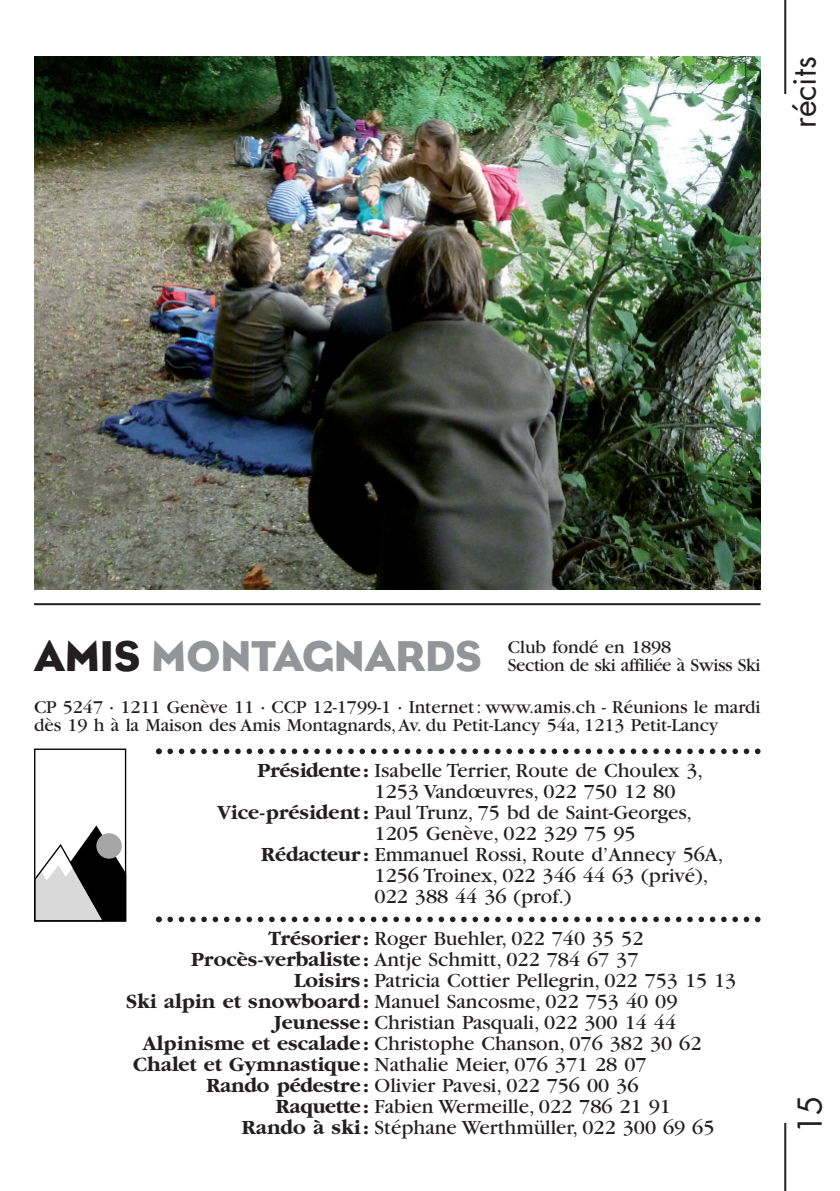
<style>
.page{position:relative;width:840px;height:1191px;background:#fff}
.page>*{position:absolute;margin:0;border:0;box-sizing:border-box;transform-origin:0 0}
.t1{font:44px "Eagle";letter-spacing:-.015em;color:#939598}
.t2{font:32px "Futura";color:#231f20}
.t3{font:21px "Garamond";color:#231f20}
.t4{font:19px/18px "Garamond";color:#231f20}
.t5{font:19px "Garamond";letter-spacing:-.025em;color:#231f20}
.s1{color:#231f20}
.s2{font-weight:700}
</style>
<div class="page">
<hr style="left:783px;top:0;width:2px;height:94px;background:#231f20">
<hr style="left:783px;top:1123px;width:2px;height:68px;background:#231f20">
<div style="left:34px;top:748px;width:92px;height:173px;border:1px solid #000"></div>
<svg style="left:34px;top:824px;width:93px;height:97px"></svg>
<svg style="left:156px;top:748px;width:604px;height:6px"></svg>
<svg style="left:156px;top:916px;width:604px;height:6px"></svg>
<hr style="left:34px;top:603px;width:726px;height:2px;background:#231f20">
<img style="left:34px;top:57px;width:726px;height:533px">
<h2 class="t2" style="left:789px;top:128px;width:73px;rotate:-90deg">récits</h2>
<p class="t4" style="left:507px;top:640px;width:165px">Club fondé en 1898</p>
<h1 class="t1" style="left:34px;top:630px;width:449px"><span class="s1">AMIS</span> MONTAGNARDS</h1>
<p class="t5" style="left:507px;top:659px;width:254px">Section de ski affiliée à Swiss Ski</p>
<p class="t4" style="left:34px;top:700px;width:727px">CP 5247 · 1211 Genève 11 · CCP 12-1799-1 · Internet: www.amis.ch - Réunions le mardi dès 19 h à la Maison des Amis Montagnards,Av. du Petit-Lancy 54a, 1213 Petit-Lancy</p>
<p class="t3" style="left:257px;top:763px;width:446px"><span class="s2">Présidente:</span> Isabelle Terrier, Route de Choulex 3,</p>
<p class="t3" style="left:374px;top:784px;width:302px">1253 Vandœuvres, 022 750 12 80</p>
<p class="t3" style="left:217px;top:805px;width:476px"><span class="s2">Vice-président:</span> Paul Trunz, 75 bd de Saint-Georges,</p>
<p class="t3" style="left:374px;top:826px;width:262px">1205 Genève, 022 329 75 95</p>
<p class="t3" style="left:261px;top:847px;width:463px"><span class="s2">Rédacteur :</span> Emmanuel Rossi, Route d’Annecy 56A,</p>
<p class="t3" style="left:374px;top:868px;width:335px">1256 Troinex, 022 346 44 63 (privé),</p>
<p class="t3" style="left:374px;top:889px;width:198px">022 388 44 36 (prof.)</p>
<p class="t3" style="left:268px;top:931px;width:376px"><span class="s2">Trésorier :</span> Roger Buehler, 022 740 35 52</p>
<p class="t3" style="left:191px;top:952px;width:448px"><span class="s2">Procès-verbaliste:</span> Antje Schmitt, 022 784 67 37</p>
<p class="t3" style="left:294px;top:973px;width:443px"><span class="s2">Loisirs :</span> Patricia Cottier Pellegrin, 022 753 15 13</p>
<p class="t3" style="left:126px;top:994px;width:552px"><span class="s2">Ski alpin et snowboard:</span> Manuel Sancosme, 022 753 40 09</p>
<p class="t3" style="left:273px;top:1015px;width:404px"><span class="s2">Jeunesse:</span> Christian Pasquali, 022 300 14 44</p>
<p class="t3" style="left:143px;top:1036px;width:560px"><span class="s2">Alpinisme et escalade:</span> Christophe Chanson, 076 382 30 62</p>
<p class="t3" style="left:133px;top:1057px;width:514px"><span class="s2">Chalet et Gymnastique:</span> Nathalie Meier, 076 371 28 07</p>
<p class="t3" style="left:206px;top:1078px;width:433px"><span class="s2">Rando pédestre:</span> Olivier Pavesi, 022 756 00 36</p>
<p class="t3" style="left:276px;top:1099px;width:396px"><span class="s2">Raquette:</span> Fabien Wermeille, 022 786 21 91</p>
<p class="t3" style="left:242px;top:1120px;width:474px"><span class="s2">Rando à ski:</span> Stéphane Werthmüller, 022 300 69 65</p>
<h2 class="t2" style="left:795px;top:1134px;width:41px;rotate:-90deg">15</h2>
</div>
